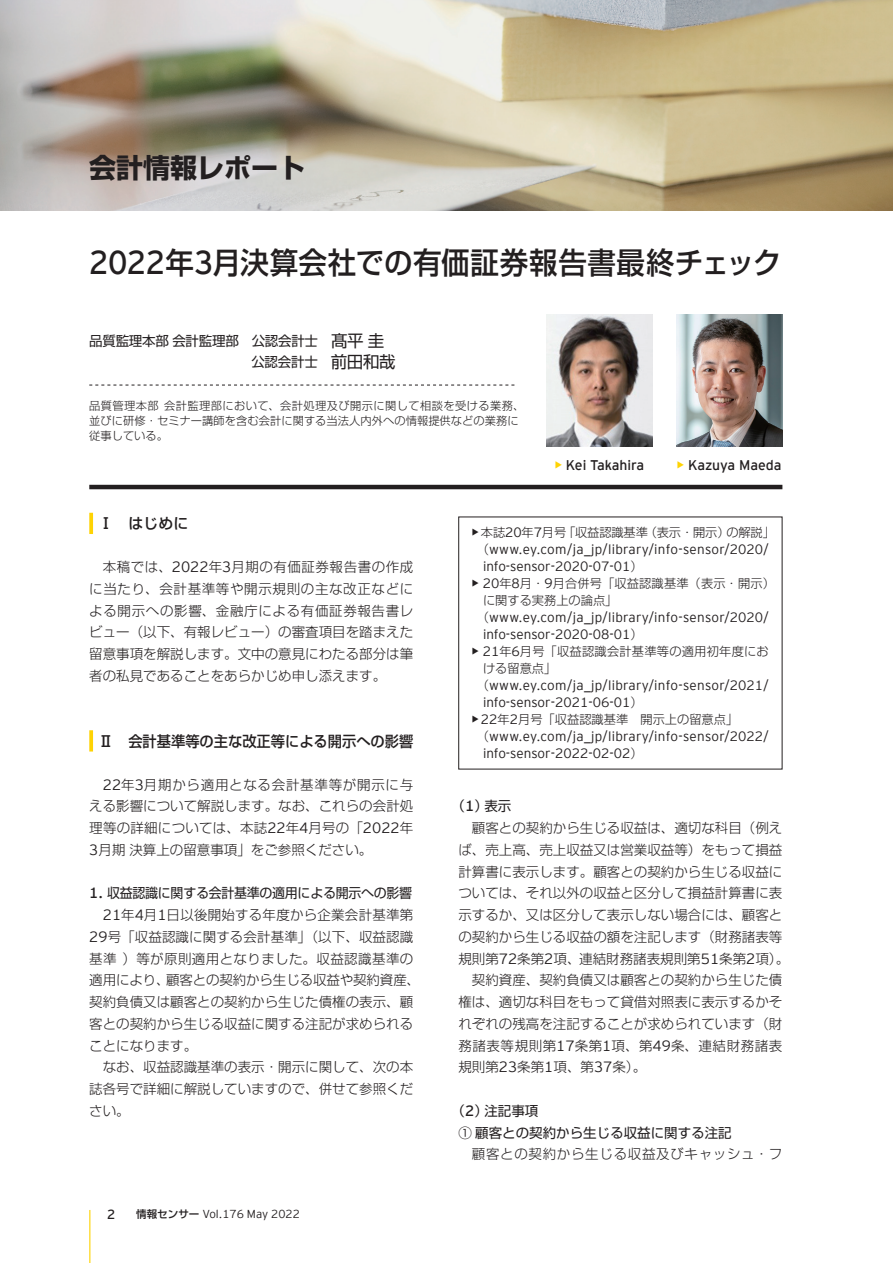
<style>
.page{position:relative;width:893px;height:1263px;background:#fff}
.page>*{position:absolute;margin:0;border:0;box-sizing:border-box;transform-origin:0 0}
.t1{font:500 30px "Shin Go Pro";letter-spacing:.015em;color:#231f20;scale:.95 1}
.t2{font:700 27px "Shin Go Pro";color:#231f20}
.t3{font:500 15px "Shin Go Pro";color:#231f20}
.t4{font:13.95px "EY Interstate";color:#231f20}
.t5{font:300 13.5px/21.8px "Shin Go Pro";color:#231f20;text-align:justify}
.t6{font:300 13.5px/17px "EY Interstate";letter-spacing:.005em;color:#231f20}
.t7{font:13.5px/21px "Shin Go Pro";letter-spacing:-.02em;color:#231f20}
.t8{font:13.5px/21.8px "Shin Go Pro";color:#231f20}
.t9{font:13.5px "Shin Go Pro";letter-spacing:-.02em;color:#231f20;scale:.96 1}
.t10{font:300 13.5px "Shin Go Pro";letter-spacing:.04em;color:#231f20}
.t11{font:300 13.5px "Shin Go Pro";letter-spacing:.03em;color:#231f20}
.t12{font:300 13.5px "Shin Go Pro";letter-spacing:.05em;color:#231f20}
.t13{font:300 12.15px/17px "Shin Go Pro";color:#231f20}
.t14{font:300 12.15px/17px "Shin Go Pro";letter-spacing:.02em;color:#231f20}
.t15{font:300 11.55px "EY Interstate";color:#231f20}
.t16{font:300 11.25px/15px "Shin Go Pro";letter-spacing:.005em;color:#231f20}
.s1{font-family:"EY Interstate";font-weight:400;font-size:33px}
.s2{font-size:16.5px}
.s3{font-weight:700;color:#fed304}
.s4{font-family:"EY Interstate";font-size:14.85px}
.s5{font-family:"EY Interstate";font-weight:300;font-size:14.85px}
.s6{font-size:13.2px}
.s7{font-family:"Shin Go Pro";font-size:10.5px}
.s8{font-family:"Shin Go Pro";font-weight:500;font-size:10.5px}
.s9{font-family:"EY Interstate";font-weight:700;font-size:13.5px}
.s10{font-family:"EY Interstate";font-size:13.5px}
.s11{font-family:"Shin Go Pro";font-size:12.15px}
</style>
<div class="page">
<img style="left:0;top:0;width:893px;height:210px">
<svg style="left:89px;top:513px;width:4px;height:21px"></svg>
<svg style="left:89px;top:730px;width:4px;height:21px"></svg>
<svg style="left:89px;top:385px;width:425px;height:1px"></svg>
<hr style="left:89px;top:485px;width:693px;height:4px;background:#231f20">
<img style="left:546px;top:315px;width:107px;height:131px">
<img style="left:676px;top:315px;width:106px;height:131px">
<hr style="left:89px;top:1210px;width:1px;height:53px;background:#fed304">
<h2 class="t2" style="left:89px;top:146px;width:218px">会計情報レポート</h2>
<h1 class="t1" style="left:89px;top:238px;width:730px"><span class="s1">2022</span>年<span class="s1">3</span>月決算会社での有価証券報告書最終チェック</h1>
<p class="t7" style="left:251px;top:329px;width:146px;text-indent:-162px">品質監理本部会計監理部 公認会計士　<span class="s2">髙平圭</span>公認会計士　<span class="s2">前田和哉</span></p>
<p class="t16" style="left:89px;top:396px;width:437px">品質管理本部会計監理部において、会計処理及び開示に関して相談を受ける業務、並びに研修・セミナー講師を含む会計に関する当法人内外への情報提供などの業務に従事している。</p>
<p class="t4" style="left:555px;top:458px;width:91px"><span class="s3">•</span> Kei Takahira</p>
<p class="t4" style="left:677px;top:458px;width:106px"><span class="s3">•</span> Kazuya Maeda</p>
<p class="t3" style="left:98px;top:511px;width:91px">Ⅰ　はじめに</p>
<p class="t5" style="left:89px;top:554px;width:326px;text-indent:14px">本稿では、<span class="s4">2022</span>年<span class="s4">3</span>月期の有価証券報告書の作成に当たり、会計基準等や開示規則の主な改正などによる開示への影響、金融庁による有価証券報告書レビュー（以下、有報レビュー）の審査項目を踏まえた留意事項を解説します。文中の意見にわたる部分は筆者の私見であることをあらかじめ申し添えます。</p>
<p class="t3" style="left:98px;top:728px;width:316px">Ⅱ　会計基準等の主な改正等による開示への影響</p>
<p class="t5" style="left:89px;top:772px;width:326px;text-indent:14px"><span class="s4">22</span>年<span class="s4">3</span>月期から適用となる会計基準等が開示に与える影響について解説します。なお、これらの会計処理等の詳細については、本誌<span class="s4">22</span>年<span class="s4">4</span>月号の「<span class="s4">2022</span>年<span class="s4">3</span>月期決算上の留意事項」をご参照ください。</p>
<p class="t9" style="left:89px;top:882px;width:338px"><span class="s5">1.</span> 収益認識に関する会計基準の適用による開示への影響</p>
<p class="t5" style="left:103px;top:902px;width:312px"><span class="s4">21</span>年<span class="s4">4</span>月<span class="s4">1</span>日以後開始する年度から企業会計基準第</p>
<p class="t5" style="left:89px;top:924px;width:325px"><span class="s4">29</span>号「収益認識に関する会計基準」（以下、収益認識</p>
<p class="t11" style="left:89px;top:947px;width:326px">基準）等が原則適用となりました。収益認識基準の</p>
<p class="t5" style="left:89px;top:968px;width:332px">適用により、顧客との契約から生じる収益や契約資産、</p>
<p class="t5" style="left:89px;top:989px;width:326px">契約負債又は顧客との契約から生じた債権の表示、顧</p>
<p class="t5" style="left:89px;top:1011px;width:326px">客との契約から生じる収益に関する注記が求められる</p>
<p class="t5" style="left:89px;top:1033px;width:109px">ことになります。</p>
<p class="t5" style="left:103px;top:1055px;width:312px">なお、収益認識基準の表示・開示に関して、次の本</p>
<p class="t5" style="left:89px;top:1076px;width:326px">誌各号で詳細に解説していますので、併せて参照くだ</p>
<p class="t5" style="left:89px;top:1098px;width:42px">さい。</p>
<p class="t15" style="left:107px;top:1208px;width:194px"><span class="s6">2</span><span class="s7">　　</span><span class="s8">情報センサー</span> Vol.176 May 2022</p>
<p class="t13" style="left:472px;top:522px;width:305px"><span class="s9">•</span> 本誌<span class="s10">20</span>年<span class="s10">7</span>月号「収益認識基準（表示・開示）の解説」</p>
<p class="t6" style="left:483px;top:541px;width:287px;text-indent:-6px"><span class="s11">（</span>www.ey.com/ja_jp/library/info-sensor/2020/ info-sensor-2020-07-01<span class="s11">）</span></p>
<p class="t13" style="left:483px;top:573px;width:293px;text-indent:-11px"><span class="s9">•</span> <span class="s10">20</span>年<span class="s10">8</span>月・<span class="s10">9</span>月合併号「収益認識基準（表示・開示）に関する実務上の論点」</p>
<p class="t6" style="left:483px;top:609px;width:287px;text-indent:-6px"><span class="s11">（</span>www.ey.com/ja_jp/library/info-sensor/2020/ info-sensor-2020-08-01<span class="s11">）</span></p>
<p class="t14" style="left:483px;top:642px;width:287px;text-indent:-11px"><span class="s9">•</span> <span class="s10">21</span>年<span class="s10">6</span>月号「収益認識会計基準等の適用初年度における留意点」</p>
<p class="t6" style="left:483px;top:677px;width:287px;text-indent:-6px"><span class="s11">（</span>www.ey.com/ja_jp/library/info-sensor/2021/ info-sensor-2021-06-01<span class="s11">）</span></p>
<p class="t13" style="left:472px;top:710px;width:268px"><span class="s9">•</span> <span class="s10">22</span>年<span class="s10">2</span>月号「収益認識基準　開示上の留意点」</p>
<p class="t6" style="left:483px;top:728px;width:287px;text-indent:-6px"><span class="s11">（</span>www.ey.com/ja_jp/library/info-sensor/2022/ info-sensor-2022-02-02<span class="s11">）</span></p>
<p class="t7" style="left:452px;top:794px;width:61px">（<span class="s5">1</span>）表示</p>
<p class="t5" style="left:472px;top:815px;width:312px">顧客との契約から生じる収益は、適切な科目（例え</p>
<p class="t5" style="left:458px;top:837px;width:325px">ば、売上高、売上収益又は営業収益等）をもって損益</p>
<p class="t5" style="left:458px;top:859px;width:325px">計算書に表示します。顧客との契約から生じる収益に</p>
<p class="t5" style="left:458px;top:881px;width:325px">ついては、それ以外の収益と区分して損益計算書に表</p>
<p class="t5" style="left:458px;top:902px;width:325px">示するか、又は区分して表示しない場合には、顧客と</p>
<p class="t5" style="left:458px;top:924px;width:325px">の契約から生じる収益の額を注記します（財務諸表等</p>
<p class="t5" style="left:458px;top:946px;width:332px">規則第<span class="s4">72</span>条第<span class="s4">2</span>項、連結財務諸表規則第<span class="s4">51</span>条第<span class="s4">2</span>項）。</p>
<p class="t5" style="left:472px;top:968px;width:312px">契約資産、契約負債又は顧客との契約から生じた債</p>
<p class="t5" style="left:458px;top:989px;width:326px">権は、適切な科目をもって貸借対照表に表示するかそ</p>
<p class="t5" style="left:458px;top:1011px;width:326px">れぞれの残高を注記することが求められています（財</p>
<p class="t10" style="left:458px;top:1034px;width:325px">務諸表等規則第<span class="s4">17</span>条第<span class="s4">1</span>項、第<span class="s4">49</span>条、連結財務諸表</p>
<p class="t5" style="left:458px;top:1055px;width:189px">規則第<span class="s4">23</span>条第<span class="s4">1</span>項、第<span class="s4">37</span>条）。</p>
<p class="t8" style="left:458px;top:1098px;width:275px;text-indent:-7px">（<span class="s5">2</span>）注記事項<br>① 顧客との契約から生じる収益に関する注記</p>
<p class="t12" style="left:472px;top:1143px;width:312px">顧客との契約から生じる収益及びキャッシュ・フ</p>
</div>
